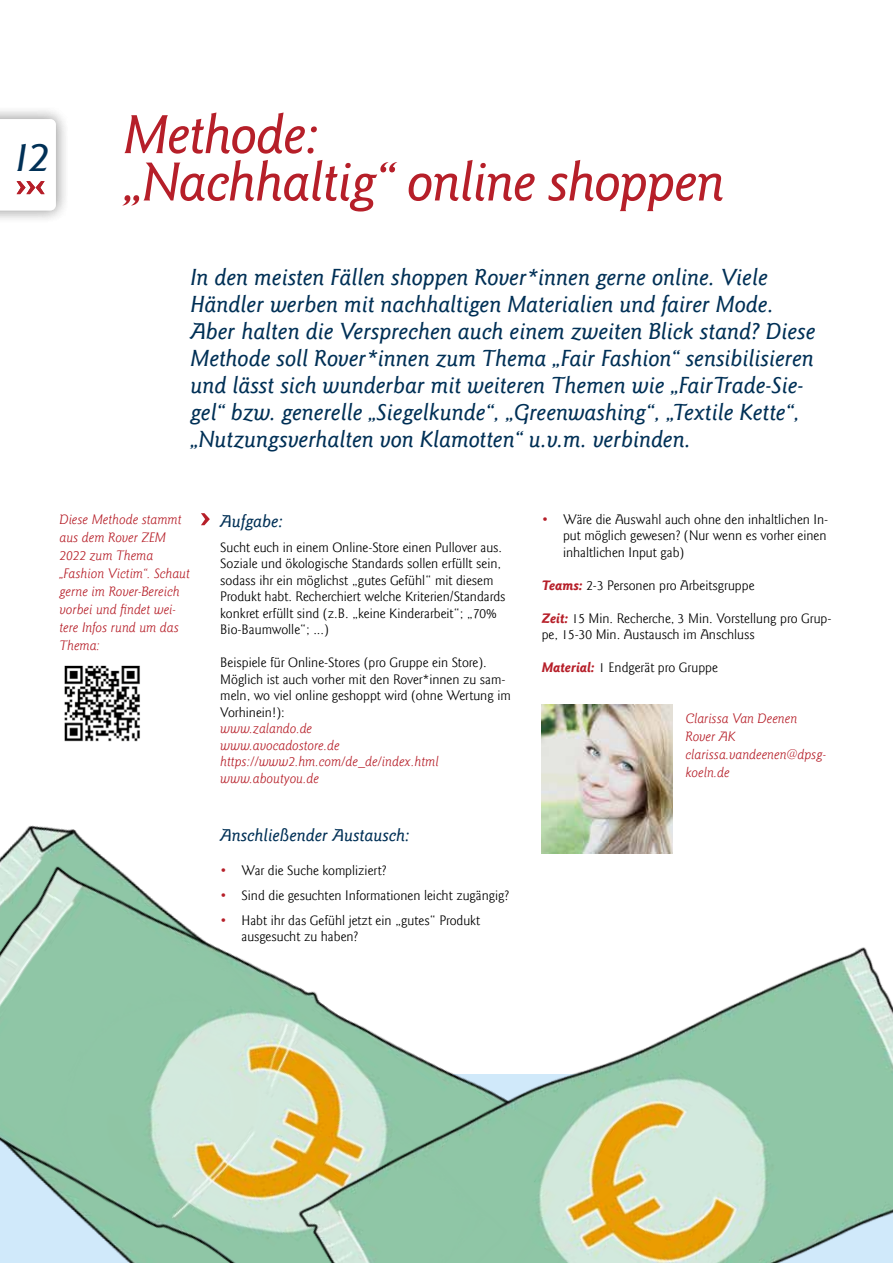
<style>
.page{position:relative;width:893px;height:1263px;background:#fff}
.page>*{position:absolute;margin:0;border:0;box-sizing:border-box;transform-origin:0 0}
.t1{font:italic 500 56.85px/47.4px "Goudy Sans LT";letter-spacing:-.02em;color:#b61f29}
.t2{font:italic 500 43.5px "Goudy Sans LT";color:#003056}
.t3{font:italic 500 24px/27px "Goudy Sans LT";color:#003056}
.t4{font:italic 500 18px "Goudy Sans LT";color:#003056}
.t5{font:14.25px/16.5px "Goudy Sans LT";color:#000}
.t6{font:italic 14.25px/18px "Goudy Sans LT";color:#b61f29}
.s1{color:#b61f29}
.s2{font-weight:700;font-style:italic;color:#b61f29}
</style>
<div class="page">
<img style="left:0;top:767px;width:542px;height:496px">
<img style="left:238px;top:853px;width:655px;height:410px">
<img style="left:64px;top:665px;width:76px;height:77px">
<img style="left:542px;top:704px;width:131px;height:149px">
<svg style="left:201px;top:513px;width:9px;height:12px"></svg>
<div style="left:0;top:105px;width:70px;height:119px;background:#000;opacity:.25"></div>
<svg style="left:0;top:119px;width:56px;height:91px"></svg>
<h2 class="t2" style="left:11px;top:132px;width:40px">12</h2>
<h1 class="t1" style="left:124px;top:112px;width:603px">Methode:<br>„Nachhaltig“ online shoppen</h1>
<p class="t3" style="left:190px;top:264px;width:627px">In den meisten Fällen shoppen Rover*innen gerne online. Viele Händler werben mit nachhaltigen Materialien und fairer Mode.<br>Aber halten die Versprechen auch einem zweiten Blick stand? Diese Methode soll Rover*innen zum Thema „Fair Fashion“ sensibilisieren und lässt sich wunderbar mit weiteren Themen wie „FairTrade-Sie&shy;gel“ bzw. generelle „Siegelkunde“, „Greenwashing“, „Textile Kette“, „Nutzungsverhalten von Klamotten“ u.v.m. verbinden.</p>
<p class="t6" style="left:60px;top:511px;width:132px">Diese Methode stammt aus dem Rover ZEM<br>2022 zum Thema „Fashion Victim“. Schaut gerne im Rover-Bereich vorbei und findet wei&shy;tere Infos rund um das<br>Thema:</p>
<p class="t4" style="left:220px;top:511px;width:64px">Aufgabe:</p>
<p class="t5" style="left:220px;top:539px;width:287px">Sucht euch in einem Online-Store einen Pullover aus.<br>Soziale und ökologische Standards sollen erfüllt sein, sodass ihr ein möglichst „gutes Gefühl“ mit diesem Produkt habt. Recherchiert welche Kriterien/Standards konkret erfüllt sind (z.B. „keine Kinderarbeit“; „70% Bio-Baumwolle“; ...)</p>
<p class="t5" style="left:220px;top:654px;width:292px">Beispiele für Online-Stores (pro Gruppe ein Store).<br>Möglich ist auch vorher mit den Rover*innen zu sam&shy;meln, wo viel online geshoppt wird (ohne Wertung im Vorhinein!):</p>
<p class="t6" style="left:220px;top:721px;width:220px;line-height:16.5px">www.zalando.de<br>www.avocadostore.de https://www2.hm.com/de_de/index.html www.aboutyou.de</p>
<p class="t4" style="left:220px;top:825px;width:191px">Anschließender Austausch:</p>
<p class="t5" style="left:220px;top:862px;width:168px"><span class="s1">•</span> War die Suche kompliziert?</p>
<p class="t5" style="left:220px;top:887px;width:290px"><span class="s1">•</span> Sind die gesuchten Informationen leicht zugängig?</p>
<p class="t5" style="left:242px;top:912px;width:240px;text-indent:-21px"><span class="s1">•</span> Habt ihr das Gefühl jetzt ein „gutes“ Produkt ausgesucht zu haben?</p>
<p class="t5" style="left:563px;top:511px;width:267px;text-indent:-21px"><span class="s1">•</span> Wäre die Auswahl auch ohne den inhaltlichen In&shy;put möglich gewesen? (Nur wenn es vorher einen inhaltlichen Input gab)</p>
<p class="t5" style="left:542px;top:577px;width:214px"><span class="s2">Teams:</span> 2-3 Personen pro Arbeitsgruppe</p>
<p class="t5" style="left:542px;top:610px;width:291px"><span class="s2">Zeit:</span> 15 Min. Recherche, 3 Min. Vorstellung pro Grup&shy;pe, 15-30 Min. Austausch im Anschluss</p>
<p class="t5" style="left:542px;top:660px;width:178px"><span class="s2">Material:</span> 1 Endgerät pro Gruppe</p>
<p class="t6" style="left:685px;top:710px;width:142px">Clarissa Van Deenen<br>Rover AK clarissa.vandeenen@dpsg&shy;koeln.de</p>
</div>
